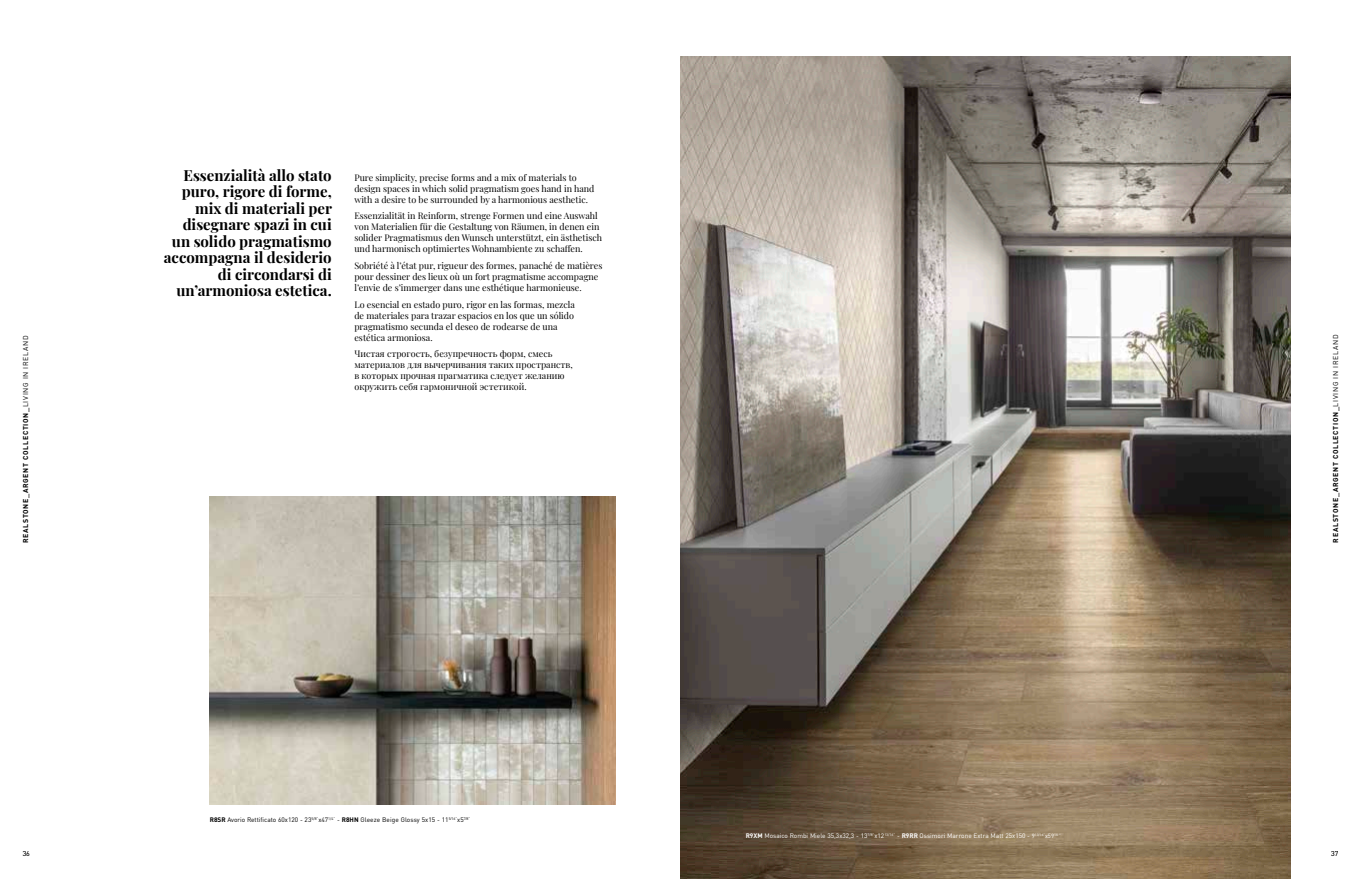
<style>
.page{position:relative;width:1361px;height:879px;background:#fff}
.page>*{position:absolute;margin:0;border:0;box-sizing:border-box;transform-origin:0 0}
.t1{font:700 15px/16.5px "Playfair Display";color:#000;text-align:right}
.t2{font:9px/11px "Playfair Display";color:#000}
.t3{font:700 7px "DIN Pro";letter-spacing:.1em;color:#000}
.t4{font:300 7px "DIN Pro";color:#000}
.t5{font:6.5px "DIN Pro";color:#fff}
.t6{font:6.5px "DIN Pro";color:#000}
.s1{font-weight:400}
.s2{font-weight:700}
.s3{font-size:6px}
</style>
<div class="page">
<img style="left:680px;top:57px;width:610px;height:822px">
<img style="left:210px;top:497px;width:405px;height:307px">
<p class="t3" style="left:20px;top:543px;width:209px;rotate:-90deg">REALSTONE_ARGENT COLLECTION_<span class="s1">LIVING IN IRELAND</span></p>
<h1 class="t1" style="left:164px;top:166px;width:170px">Essenzialità allo stato puro, rigore di forme, mix di materiali per disegnare spazi in cui un solido pragmatismo accompagna il desiderio di circondarsi di un’armoniosa estetica.</h1>
<p class="t2" style="left:354px;top:171px;width:241px">Pure simplicity, precise forms and a mix of materials to design spaces in which solid pragmatism goes hand in hand with a desire to be surrounded by a harmonious aesthetic.</p>
<p class="t2" style="left:354px;top:210px;width:249px">Essenzialität in Reinform, strenge Formen und eine Auswahl von Materialien für die Gestaltung von Räumen, in denen ein solider Pragmatismus den Wunsch unterstützt, ein ästhetisch und harmonisch optimiertes Wohnambiente zu schaffen.</p>
<p class="t2" style="left:354px;top:259px;width:249px">Sobriété à l’état pur, rigueur des formes, panaché de matières pour dessiner des lieux où un fort pragmatisme accompagne l’envie de s’immerger dans une esthétique harmonieuse.</p>
<p class="t2" style="left:354px;top:298px;width:222px">Lo esencial en estado puro, rigor en las formas, mezcla de materiales para trazar espacios en los que un sólido pragmatismo secunda el deseo de rodearse de una estética armoniosa.</p>
<p class="t2" style="left:354px;top:348px;width:220px">Чистая строгость, безупречность форм, смесь материалов для вычерчивания таких пространств, в которых прочная прагматика следует желанию окружить себя гармоничной эстетикой.</p>
<p class="t6" style="left:210px;top:815px;width:262px"><span class="s2">R8SR</span> Avorio Rettificato 60x120 - 23<sup>5/8”</sup>x47<sup>1/4”</sup> - <span class="s2">R8HN</span> Gleeze Beige Glossy 5x15 - 11<sup>5⁄16”</sup>x5<sup>7⁄8”</sup></p>
<p class="t5" style="left:746px;top:831px;width:317px"><span class="s2">R9XM</span> Mosaico Rombi Miele 35,3x32,3 - 13<sup>7/8”</sup>x12<sup>13/16”</sup> - <span class="s2">R9RR</span> Ossimori Marrone Extra Matt 25x150 - <span class="s3">9</span><sup>13/16”</sup><span class="s3">x59</span><sup>1⁄6</sup><span class="s3">”</span></p>
<p class="t3" style="left:1330px;top:542px;width:209px;rotate:-90deg">REALSTONE_ARGENT COLLECTION_<span class="s1">LIVING IN IRELAND</span></p>
<p class="t4" style="left:23px;top:848px;width:9px">36</p>
<p class="t4" style="left:1331px;top:848px;width:9px">37</p>
</div>
